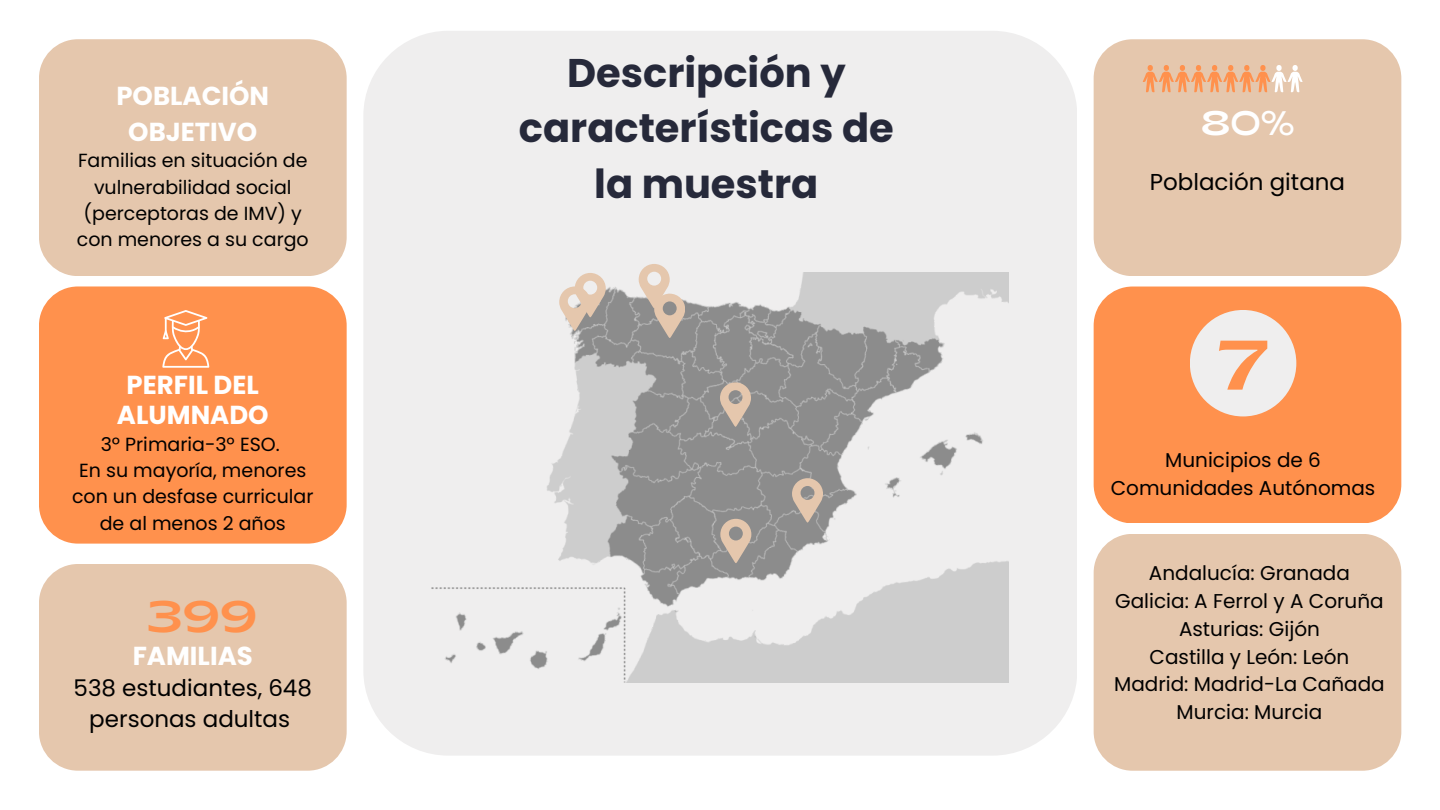
<style>
.page{position:relative;width:1440px;height:810px;background:#fff}
.page>*{position:absolute;margin:0;border:0;box-sizing:border-box;transform-origin:0 0}
.t1{font:semi-expanded 70px "Brice";color:#ff914d}
.t2{font:semi-expanded 44px "Brice";color:#ff914d}
.t3{font:700 40px/55.5px "Poppins";color:#26293a;text-align:center}
.t4{font:semi-expanded 34px "Brice";color:#fff}
.t5{font:700 26px/36px "Poppins";color:#fff;text-align:center}
.t6{font:23px/31.5px "Poppins";color:#000;text-align:center}
.t7{font:20px/27.8px "Poppins";color:#000;text-align:center}
.t8{font:19px/26.2px "Poppins";color:#000;text-align:center}
</style>
<div class="page">
<div style="left:39px;top:39px;width:308px;height:237px;background:#e5c7ad;border-radius:39px"></div>
<div style="left:39px;top:564px;width:308px;height:207px;background:#e5c7ad;border-radius:39px"></div>
<div style="left:39px;top:286px;width:307px;height:258px;background:#ff914d;border-radius:39px"></div>
<div style="left:1094px;top:39px;width:307px;height:237px;background:#e5c7ad;border-radius:39px"></div>
<div style="left:1094px;top:534px;width:307px;height:237px;background:#e5c7ad;border-radius:39px"></div>
<div style="left:1094px;top:287px;width:307px;height:236px;background:#ff914d;border-radius:39px"></div>
<svg style="left:1143px;top:65px;width:79px;height:27px"></svg>
<svg style="left:1272px;top:65px;width:31px;height:27px"></svg>
<div style="left:1190px;top:310px;width:106px;height:106px;background:#efeeee;border-radius:50%"></div>
<svg style="left:162px;top:310px;width:47px;height:58px"></svg>
<div style="left:363px;top:31px;width:714px;height:725px;background:#efeeee;border-radius:85px"></div>
<img style="left:432px;top:273px;width:576px;height:409px">
<svg style="left:639px;top:264px;width:46px;height:75px"></svg>
<svg style="left:720px;top:519px;width:31px;height:45px"></svg>
<svg style="left:720px;top:382px;width:31px;height:45px"></svg>
<svg style="left:792px;top:478px;width:31px;height:45px"></svg>
<svg style="left:559px;top:273px;width:46px;height:58px"></svg>
<p class="t5" style="left:116px;top:78px;width:154px">POBLACIÓN<br>OBJETIVO</p>
<p class="t8" style="left:77px;top:148px;width:233px">Familias en situación de vulnerabilidad social (perceptoras de IMV) y con menores a su cargo</p>
<h4 class="t5" style="left:117px;top:371px;width:153px;line-height:29.2px">PERFIL DEL<br>ALUMNADO</h4>
<p class="t8" style="left:101px;top:431px;width:181px">3º Primaria-3º ESO.</p>
<p class="t8" style="left:72px;top:457px;width:243px">En su mayoría, menores con un desfase curricular de al menos 2 años</p>
<p class="t2" style="left:147px;top:599px;width:112px">399</p>
<h2 class="t5" style="left:133px;top:638px;width:122px">FAMILIAS</h2>
<h4 class="t6" style="left:74px;top:672px;width:240px">538 estudiantes, 648 personas adultas</h4>
<p class="t3" style="left:519px;top:45px;width:376px">Descripción y características de la muestra</p>
<h1 class="t4" style="left:1201px;top:110px;width:95px">80%</h1>
<h5 class="t6" style="left:1150px;top:166px;width:197px">Población gitana</h5>
<p class="t1" style="left:1217px;top:337px;width:54px">7</p>
<p class="t7" style="left:1111px;top:446px;width:266px">Municipios de 6<br>Comunidades Autónomas</p>
<p class="t7" style="left:1149px;top:559px;width:203px">Andalucía: Granada</p>
<p class="t7" style="left:1115px;top:587px;width:270px">Galicia: A Ferrol y A Coruña</p>
<p class="t7" style="left:1179px;top:615px;width:142px">Asturias: Gijón</p>
<p class="t7" style="left:1150px;top:643px;width:201px">Castilla y León: León</p>
<h3 class="t7" style="left:1114px;top:670px;width:272px">Madrid: Madrid-La Cañada</h3>
<h5 class="t7" style="left:1177px;top:698px;width:147px">Murcia: Murcia</h5>
</div>
